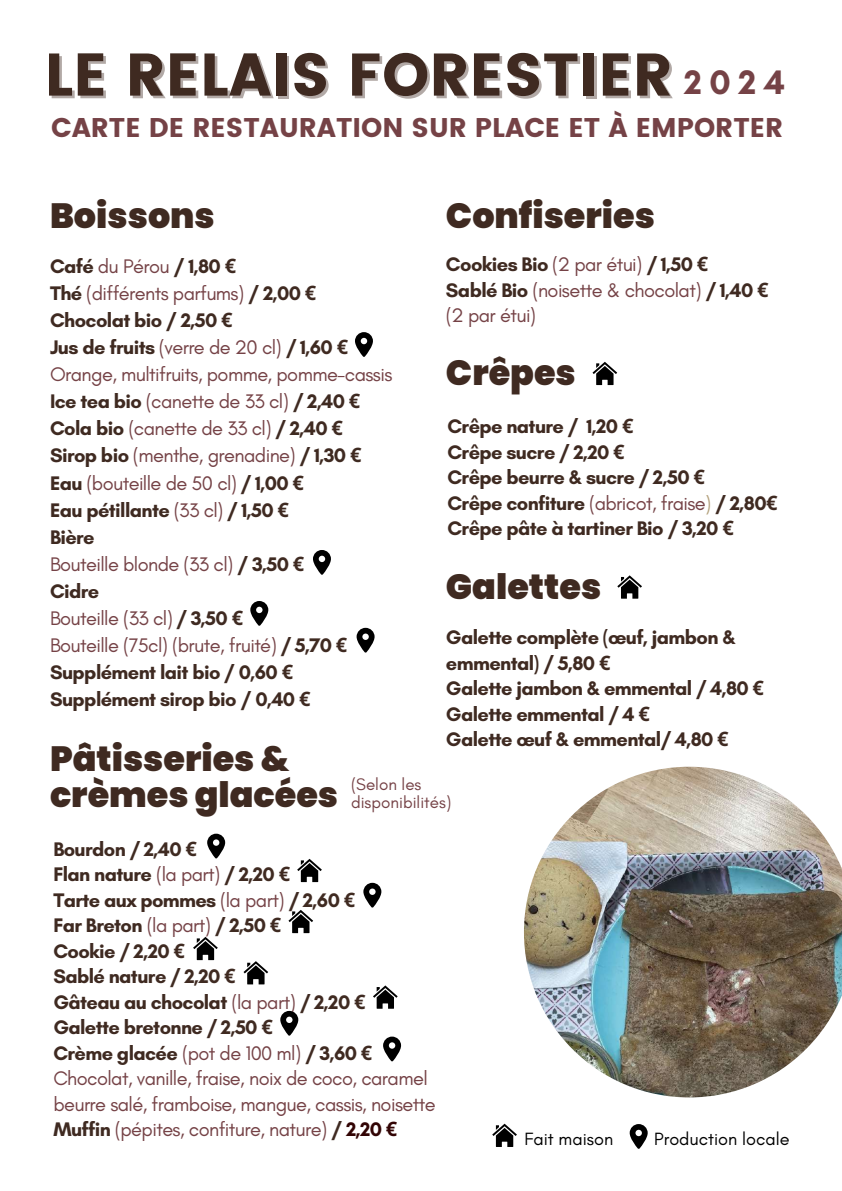
<style>
.page{position:relative;width:842px;height:1191px;background:#fff}
.page>*{position:absolute;margin:0;border:0;box-sizing:border-box;transform-origin:0 0}
.t1{font:60px "Poppins";color:#3f2a21}
.t2{font:900 35px/35.5px "Poppins";color:#3f2a21}
.t3{font:27px "Poppins";color:#754246}
.t4{font:20px/27px "Glacial Indifference";letter-spacing:-.03em;color:#754246}
.t5{font:700 20px/25.5px "Glacial Indifference";letter-spacing:-.03em;color:#3f2a21}
.t6{font:18.1px "Glacial Indifference";color:#000}
.t7{font:17px/17.2px "Glacial Indifference";color:#754246}
.s1{font-family:"Glacial Indifference";font-weight:700;font-size:34.6px;color:#754246}
.s2{font-weight:700;color:#3f2a21}
.s3{font-family:"Noto Sans";font-weight:700;color:#3f2a21}
.s4{font-family:"Noto Sans"}
.s5{font-weight:400;color:#754246}
.s6{font-weight:400;color:#b4a27e}
.s7{font-weight:700;color:#320404}
.s8{font-family:"Noto Sans";font-weight:700;color:#320404}
</style>
<div class="page">
<img style="left:524px;top:766px;width:318px;height:331px">
<svg style="left:355px;top:332px;width:18px;height:25px"></svg>
<svg style="left:250px;top:601px;width:18px;height:25px"></svg>
<svg style="left:357px;top:627px;width:18px;height:25px"></svg>
<svg style="left:313px;top:550px;width:18px;height:25px"></svg>
<svg style="left:363px;top:882px;width:18px;height:25px"></svg>
<svg style="left:207px;top:833px;width:18px;height:25px"></svg>
<svg style="left:592px;top:362px;width:25px;height:23px"></svg>
<svg style="left:297px;top:858px;width:25px;height:24px"></svg>
<svg style="left:288px;top:910px;width:25px;height:23px"></svg>
<svg style="left:193px;top:937px;width:25px;height:23px"></svg>
<svg style="left:243px;top:961px;width:25px;height:23px"></svg>
<svg style="left:373px;top:985px;width:25px;height:23px"></svg>
<svg style="left:280px;top:1010px;width:18px;height:25px"></svg>
<svg style="left:383px;top:1036px;width:18px;height:25px"></svg>
<svg style="left:617px;top:575px;width:25px;height:23px"></svg>
<svg style="left:492px;top:1123px;width:25px;height:23px"></svg>
<svg style="left:630px;top:1124px;width:18px;height:24px"></svg>
<h1 class="t1" style="left:45px;top:40px;width:742px">LE RELAIS FORESTIER <span class="s1">2 0 2 4</span></h1>
<h3 class="t3" style="left:51px;top:112px;width:734px">CARTE DE RESTAURATION SUR PLACE ET À EMPORTER</h3>
<h2 class="t2" style="left:50px;top:198px;width:166px">Boissons</h2>
<h2 class="t2" style="left:446px;top:198px;width:210px">Confiseries</h2>
<p class="t4" style="left:446px;top:251px;width:324px;line-height:25.5px"><span class="s2">Cookies Bio</span> (2 par étui) <span class="s2">/ 1,50</span> <span class="s3">€<br></span><span class="s2">Sablé Bio</span> (noisette &amp; chocolat) <span class="s2">/ 1,40</span> <span class="s3">€ </span>(2 par étui)</p>
<p class="t4" style="left:50px;top:253px;width:344px"><span class="s2">Café</span> du Pérou <span class="s2">/ 1,80</span> <span class="s3">€<br></span><span class="s2">Thé</span> (différents parfums) <span class="s2">/ 2,00</span> <span class="s3">€<br></span><span class="s2">Chocolat bio / 2,50</span> <span class="s3">€<br></span><span class="s2">Jus de fruits</span> (verre de 20 cl) <span class="s2">/ 1,60</span> <span class="s3">€<br></span>Orange, multifruits, pomme, pomme-cassis<br><span class="s2">Ice tea bio</span> (canette de 33 cl) <span class="s2">/ 2,40</span> <span class="s3">€<br></span><span class="s2">Cola bio</span> (canette de 33 cl) <span class="s2">/ 2,40</span> <span class="s3">€<br></span><span class="s2">Sirop bio</span> (menthe, grenadine) <span class="s2">/ 1,30</span> <span class="s3">€<br></span><span class="s2">Eau</span> (bouteille de 50 cl) <span class="s2">/ 1,00</span> <span class="s3">€<br></span><span class="s2">Eau pétillante</span> (33 cl) <span class="s2">/ 1,50</span> <span class="s3">€<br></span><span class="s2">Bière<br></span>Bouteille blonde (33 cl) <span class="s2">/ 3,50</span> <span class="s3">€<br></span><span class="s2">Cidre<br></span>Bouteille (33 cl) <span class="s2">/ 3,50</span> <span class="s3">€<br></span>Bouteille (75cl) (brute, fruité) <span class="s2">/ 5,70</span> <span class="s3">€<br></span><span class="s2">Supplément lait bio / 0,60</span> <span class="s3">€<br></span><span class="s2">Supplément sirop bio / 0,40</span> <span class="s3">€</span></p>
<h2 class="t2" style="left:446px;top:355px;width:131px">Crêpes</h2>
<p class="t5" style="left:447px;top:413px;width:332px">Crêpe nature / 1,20 <span class="s4">€<br></span>Crêpe sucre / 2,20 <span class="s4">€<br></span>Crêpe beurre &amp; sucre / 2,50 <span class="s4">€<br></span>Crêpe confiture <span class="s5">(abricot, fraise</span><span class="s6">)</span> / 2,80<span class="s4">€<br></span>Crêpe pâte à tartiner Bio / 3,20 <span class="s4">€</span></p>
<h2 class="t2" style="left:446px;top:568px;width:157px">Galettes</h2>
<p class="t5" style="left:446px;top:624px;width:320px">Galette complète (œuf, jambon &amp; emmental) / 5,80 <span class="s4">€<br></span>Galette jambon &amp; emmental / 4,80 <span class="s4">€<br></span>Galette emmental / 4 <span class="s4">€<br></span>Galette œuf &amp; emmental/ 4,80 <span class="s4">€</span></p>
<h2 class="t2" style="left:50px;top:741px;width:290px">Pâtisseries &amp; crèmes glacées</h2>
<p class="t7" style="left:351px;top:775px;width:102px">(Selon les disponibilités)</p>
<p class="t4" style="left:53px;top:835px;width:384px;line-height:25.5px"><span class="s2">Bourdon / 2,40</span> <span class="s3">€<br></span><span class="s2">Flan nature</span> (la part) <span class="s2">/ 2,20</span> <span class="s3">€<br></span><span class="s2">Tarte aux pommes</span> (la part) <span class="s2">/ 2,60</span> <span class="s3">€<br></span><span class="s2">Far Breton</span> (la part) <span class="s2">/ 2,50</span> <span class="s3">€<br></span><span class="s2">Cookie / 2,20</span> <span class="s3">€<br></span><span class="s2">Sablé nature / 2,20</span> <span class="s3">€<br></span><span class="s2">Gâteau au chocolat</span> (la part) <span class="s2">/ 2,20</span> <span class="s3">€<br></span><span class="s2">Galette bretonne / 2,50</span> <span class="s3">€<br></span><span class="s2">Crème glacée</span> (pot de 100 ml) <span class="s2">/ 3,60</span> <span class="s3">€<br></span>Chocolat, vanille, fraise, noix de coco, caramel beurre salé, framboise, mangue, cassis, noisette<br><span class="s2">Muffin</span> (pépites, confiture, nature) <span class="s2">/</span> <span class="s7">2,20</span> <span class="s8">€</span></p>
<p class="t6" style="left:524px;top:1127px;width:90px">Fait maison</p>
<p class="t6" style="left:654px;top:1127px;width:137px">Production locale</p>
</div>
